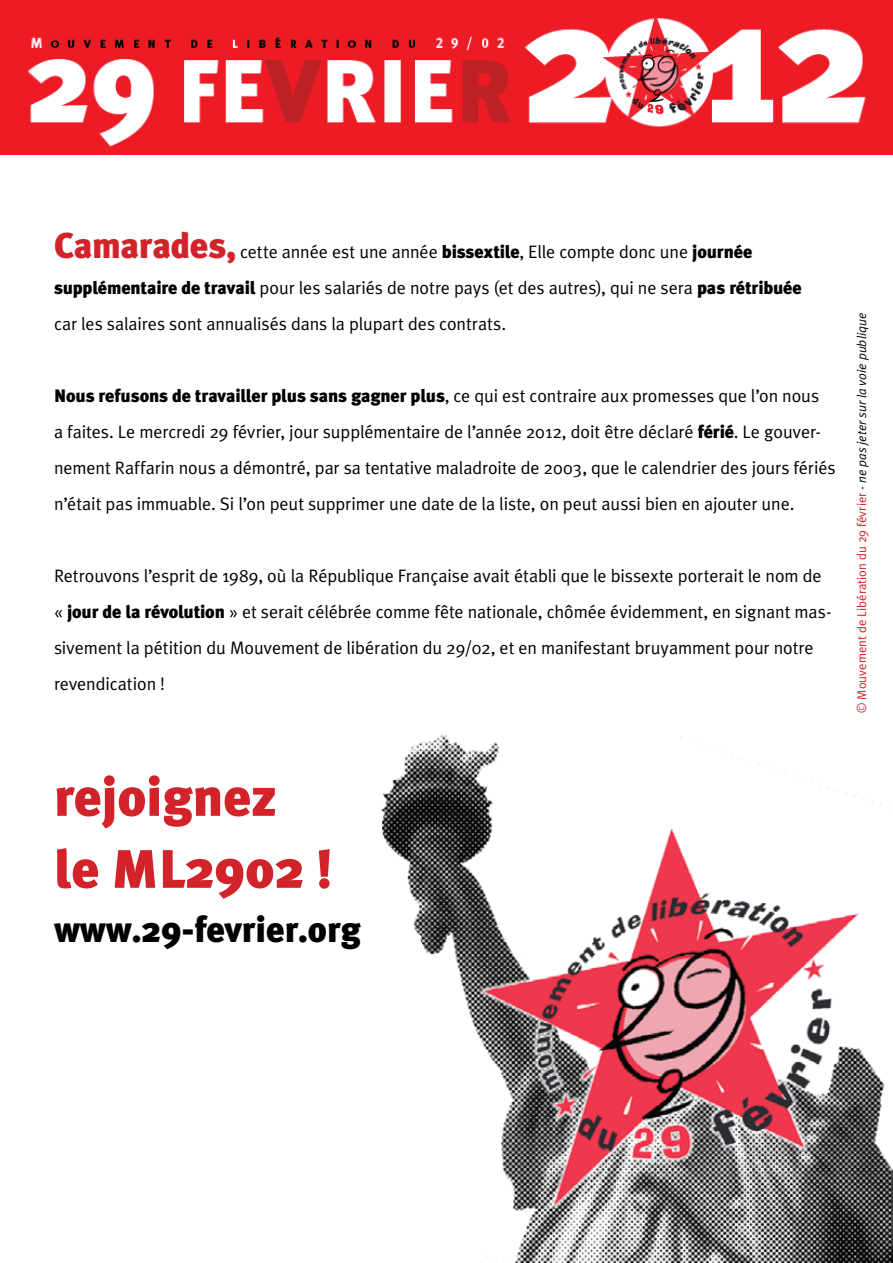
<style>
.page{position:relative;width:893px;height:1263px;background:#fff}
.page>*{position:absolute;margin:0;border:0;box-sizing:border-box;transform-origin:0 0}
.t1{font:900 54px/72px "Meta Plus";color:#d2232a}
.t2{font:900 36px "Meta Plus";color:#000}
.t3{font:18px/36px "Meta Plus Normal";letter-spacing:-.005em;color:#000}
.t4{font:900 18px "Meta Plus";letter-spacing:-.005em;color:#000}
.t5{font:12.75px "Meta Plus Normal";color:#d2232a}
.s1{font-family:"Meta Plus";font-weight:900;font-size:36px;color:#d2232a}
.s2{font-family:"Meta Plus";font-weight:900}
.s3{font-family:"Meta Plus Normal";font-weight:400}
.s4{font-style:italic;color:#000}
</style>
<div class="page">
<img style="left:381px;top:734px;width:512px;height:529px">
<img style="left:0;top:0;width:893px;height:155px">
<p class="t3" style="left:54px;top:233px;width:749px"><span class="s1">Camarades,</span> cette année est une année <span class="s2">bissextile</span>, Elle compte donc une <span class="s2">journée supplémentaire de travail</span> pour les salariés de notre pays (et des autres), qui ne sera <span class="s2">pas rétribuée </span>car les salaires sont annualisés dans la plupart des contrats.</p>
<p class="t4" style="left:54px;top:385px;width:767px">Nous refusons de travailler plus sans gagner plus<span class="s3">, ce qui est contraire aux promesses que l’on nous</span></p>
<p class="t3" style="left:54px;top:413px;width:783px">a faites. Le mercredi 29 février, jour supplémentaire de l’année 2012, doit être déclaré <span class="s2">férié</span>. Le gouver&shy;nement Raffarin nous a démontré, par sa tentative maladroite de 2003, que le calendrier des jours fériés n’était pas immuable. Si l’on peut supprimer une date de la liste, on peut aussi bien en ajouter une.</p>
<p class="t3" style="left:54px;top:557px;width:779px">Retrouvons l’esprit de 1989, où la République Française avait établi que le bissexte porterait le nom de « <span class="s2">jour de la révolution</span> » et serait célébrée comme fête nationale, chômée évidemment, en signant mas&shy;sivement la pétition du Mouvement de libération du 29/02, et en manifestant bruyamment pour notre revendication !</p>
<p class="t5" style="left:854px;top:713px;width:401px;rotate:-90deg">© Mouvement de Libération du 29 février <span class="s4">- ne pas jeter sur la voie publique</span></p>
<h1 class="t1" style="left:54px;top:761px;width:280px">rejoignez le ML2902 !</h1>
<h2 class="t2" style="left:54px;top:908px;width:308px">www.29-fevrier.org</h2>
</div>
